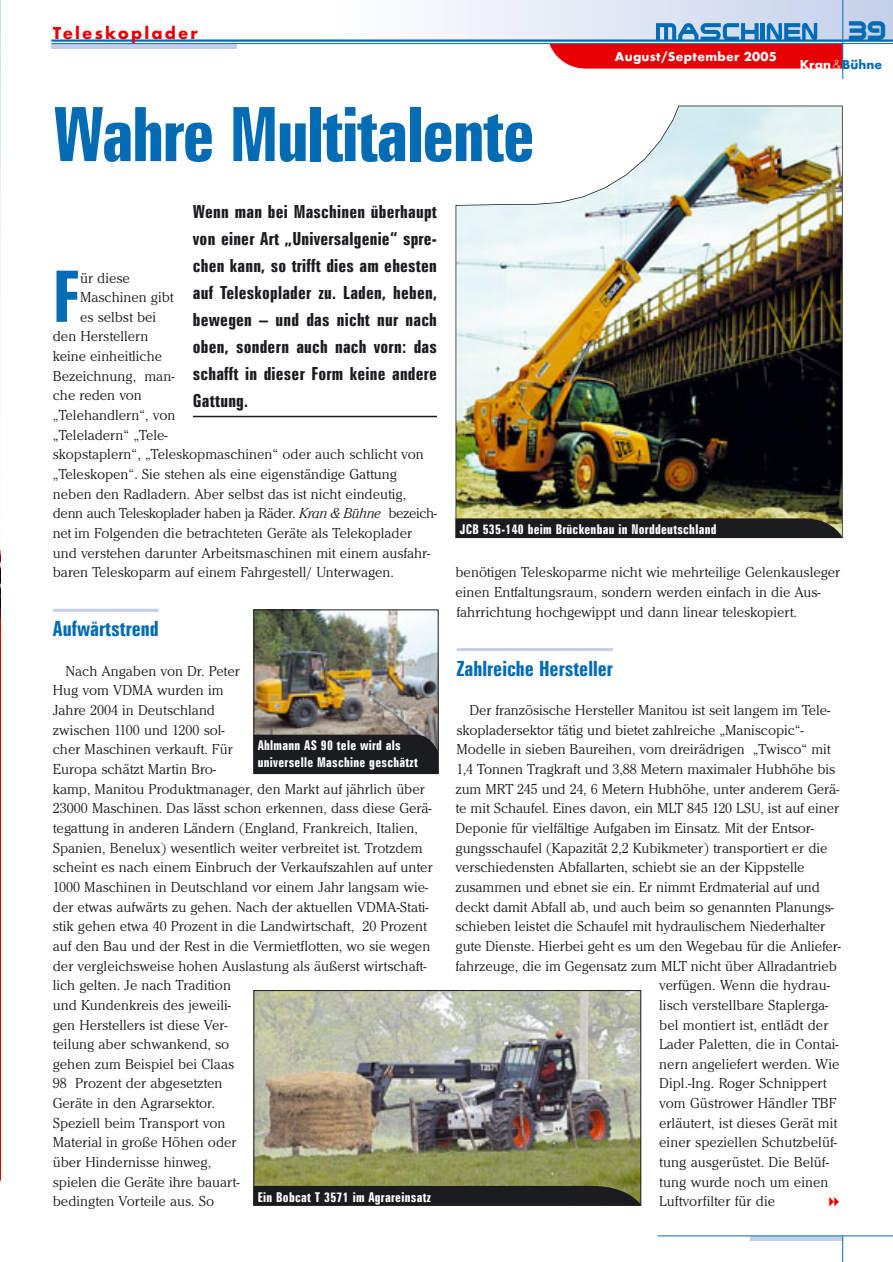
<style>
.page{position:relative;width:893px;height:1262px;background:#fff}
.page>*{position:absolute;margin:0;border:0;box-sizing:border-box;transform-origin:0 0}
.t1{font:700 extra-condensed 75px "Zurich BT";letter-spacing:-.02em;color:#046cb5}
.t2{font:700 extra-condensed 70.95px "Zurich BT";color:#046cb5}
.t3{font:500 28.95px "Steel Wolf";color:#046cb5}
.t4{font:700 extra-condensed 21px "Zurich BT";color:#046cb5}
.t5{font:700 extra-condensed 18px/27px "Zurich BT";letter-spacing:.015em;color:#1b1c20;text-align:justify}
.t6{font:800 18px "Function";letter-spacing:.12em;color:#e60005}
.t7{font:300 15px/19.6px "Cheltenham";color:#1b1c20}
.t8{font:300 15px "Cheltenham";letter-spacing:-.025em;color:#1b1c20}
.t9{font:700 extra-condensed 13.5px/16.5px "Zurich BT";letter-spacing:.02em;color:#fff}
.t10{font:800 13.5px "Function";letter-spacing:.02em;color:#fff}
.t11{font:800 13.5px "Function";color:#046cb5}
.s1{color:#fff}
.s2{font-weight:300;color:#fff}
.s3{font-style:italic}
</style>
<div class="page">
<div style="left:321px;top:0;width:571px;height:42px;background:linear-gradient(to right,#fff,#c4d0ea)"></div>
<svg style="left:51px;top:44px;width:185px;height:4px"></svg>
<hr style="left:51px;top:39px;width:841px;height:3px;background:#046cb5">
<hr style="left:51px;top:43px;width:841px;height:1px;background:#046cb5">
<hr style="left:842px;top:0;width:1px;height:79px;background:#046cb5">
<svg style="left:750px;top:1236px;width:92px;height:4px"></svg>
<hr style="left:657px;top:1235px;width:235px;height:1px;background:#046cb5">
<svg style="left:842px;top:1236px;width:1px;height:25px"></svg>
<svg style="left:549px;top:23px;width:293px;height:46px;background:#ba596d"></svg>
<hr style="left:53px;top:609px;width:106px;height:3px;background:#c1cfe9">
<hr style="left:456px;top:648px;width:157px;height:3px;background:#c1cfe9">
<hr style="left:193px;top:416px;width:244px;height:1px;background:#1b1c20">
<img style="left:455px;top:106px;width:387px;height:412px">
<svg style="left:455px;top:518px;width:387px;height:20px;background:#222223"></svg>
<img style="left:255px;top:992px;width:384px;height:193px">
<svg style="left:253px;top:1185px;width:388px;height:20px;background:#232523"></svg>
<img style="left:255px;top:611px;width:181px;height:123px">
<div style="left:253px;top:609px;width:185px;height:165px;border:1px solid #1b1c20"></div>
<div style="left:253px;top:734px;width:185px;height:40px;background:#1b1c20"></div>
<img style="left:0;top:0;width:1px;height:1182px">
<p class="t6" style="left:53px;top:26px;width:147px">Teleskoplader</p>
<h3 class="t3" style="left:849px;top:13px;width:39px">39</h3>
<h1 class="t1" style="left:53px;top:107px;width:483px">Wahre Multitalente</h1>
<p class="t10" style="left:615px;top:51px;width:163px">August/September 2005</p>
<p class="t11" style="left:799px;top:59px;width:84px"><span class="s1">Kran</span><span class="s2">&amp;</span>Bühne</p>
<p class="t5" style="left:193px;top:200px;width:245px">Wenn man bei Maschinen überhaupt von einer Art „Universalgenie“ spre&shy;chen kann, so trifft dies am ehesten auf Teleskoplader zu. Laden, heben, bewegen – und das nicht nur nach oben, sondern auch nach vorn: das schafft in dieser Form keine andere Gattung.</p>
<h2 class="t2" style="left:53px;top:271px;width:28px">F</h2>
<p class="t7" style="left:80px;top:269px;width:51px">ür diese</p>
<p class="t7" style="left:80px;top:288px;width:95px">Maschinen gibt</p>
<p class="t7" style="left:80px;top:308px;width:78px">es selbst bei</p>
<p class="t7" style="left:53px;top:328px;width:97px">den Herstellern</p>
<p class="t7" style="left:53px;top:347px;width:111px">keine einheitliche</p>
<p class="t7" style="left:53px;top:367px;width:123px">Bezeichnung, man-</p>
<p class="t7" style="left:53px;top:387px;width:91px">che reden von</p>
<p class="t7" style="left:53px;top:406px;width:124px">„Telehandlern“, von</p>
<p class="t7" style="left:53px;top:426px;width:116px">„Teleladern“ „Tele-</p>
<p class="t7" style="left:53px;top:446px;width:372px">skopstaplern“, „Teleskopmaschinen“ oder auch schlicht von</p>
<p class="t7" style="left:53px;top:465px;width:346px">„Teleskopen“. Sie stehen als eine eigenständige Gattung</p>
<p class="t7" style="left:53px;top:485px;width:355px">neben den Radladern. Aber selbst das ist nicht eindeutig,</p>
<p class="t8" style="left:53px;top:508px;width:385px">denn auch Teleskoplader haben ja Räder. <span class="s3">Kran &amp; Bühne</span> bezeich-</p>
<p class="t7" style="left:53px;top:524px;width:361px">net im Folgenden die betrachteten Geräte als Telekoplader</p>
<p class="t7" style="left:53px;top:544px;width:379px">und verstehen darunter Arbeitsmaschinen mit einem ausfahr-</p>
<p class="t7" style="left:53px;top:563px;width:342px">baren Teleskoparm auf einem Fahrgestell/ Unterwagen.</p>
<h3 class="t4" style="left:53px;top:621px;width:107px">Aufwärtstrend</h3>
<p class="t7" style="left:53px;top:662px;width:381px;text-indent:13px">Nach Angaben von Dr. Peter<br>Hug vom VDMA wurden im<br>Jahre 2004 in Deutschland<br>zwischen 1100 und 1200 sol-<br>cher Maschinen verkauft. Für<br>Europa schätzt Martin Bro-<br>kamp, Manitou Produktmanager, den Markt auf jährlich über 23000 Maschinen. Das lässt schon erkennen, dass diese Gerä&shy;tegattung in anderen Ländern (England, Frankreich, Italien, Spanien, Benelux) wesentlich weiter verbreitet ist. Trotzdem scheint es nach einem Einbruch der Verkaufszahlen auf unter 1000 Maschinen in Deutschland vor einem Jahr langsam wie&shy;der etwas aufwärts zu gehen. Nach der aktuellen VDMA-Stati&shy;stik gehen etwa 40 Prozent in die Landwirtschaft, 20 Prozent auf den Bau und der Rest in die Vermietflotten, wo sie wegen der vergleichsweise hohen Auslastung als äußerst wirtschaft&shy;lich gelten. Je nach Tradition<br>und Kundenkreis des jeweili-<br>gen Herstellers ist diese Ver-<br>teilung aber schwankend, so<br>gehen zum Beispiel bei Claas<br>98 Prozent der abgesetzten<br>Geräte in den Agrarsektor.<br>Speziell beim Transport von<br>Material in große Höhen oder<br>über Hindernisse hinweg,<br>spielen die Geräte ihre bauart-<br>bedingten Vorteile aus. So</p>
<p class="t9" style="left:258px;top:738px;width:162px">Ahlmann AS 90 tele wird als universelle Maschine geschätzt</p>
<p class="t9" style="left:258px;top:1189px;width:175px">Ein Bobcat T 3571 im Agrareinsatz</p>
<p class="t9" style="left:460px;top:522px;width:258px">JCB 535-140 beim Brückenbau in Norddeutschland</p>
<p class="t7" style="left:455px;top:563px;width:386px">benötigen Teleskoparme nicht wie mehrteilige Gelenkausleger einen Entfaltungsraum, sondern werden einfach in die Aus&shy;fahrrichtung hochgewippt und dann linear teleskopiert.</p>
<h3 class="t4" style="left:456px;top:660px;width:158px">Zahlreiche Hersteller</h3>
<p class="t7" style="left:469px;top:701px;width:362px">Der französische Hersteller Manitou ist seit langem im Tele-</p>
<p class="t7" style="left:456px;top:721px;width:348px">skopladersektor tätig und bietet zahlreiche „Maniscopic“-</p>
<p class="t7" style="left:456px;top:740px;width:375px">Modelle in sieben Baureihen, vom dreirädrigen „Twisco“ mit</p>
<p class="t7" style="left:456px;top:760px;width:380px">1,4 Tonnen Tragkraft und 3,88 Metern maximaler Hubhöhe bis</p>
<p class="t7" style="left:455px;top:780px;width:385px">zum MRT 245 und 24, 6 Metern Hubhöhe, unter anderem Gerä-</p>
<p class="t7" style="left:455px;top:799px;width:385px">te mit Schaufel. Eines davon, ein MLT 845 120 LSU, ist auf einer</p>
<p class="t7" style="left:455px;top:819px;width:360px">Deponie für vielfältige Aufgaben im Einsatz. Mit der Entsor-</p>
<p class="t7" style="left:455px;top:839px;width:373px">gungsschaufel (Kapazität 2,2 Kubikmeter) transportiert er die</p>
<p class="t7" style="left:455px;top:858px;width:350px">verschiedensten Abfallarten, schiebt sie an der Kippstelle</p>
<p class="t7" style="left:455px;top:878px;width:366px">zusammen und ebnet sie ein. Er nimmt Erdmaterial auf und</p>
<p class="t7" style="left:455px;top:898px;width:380px">deckt damit Abfall ab, und auch beim so genannten Planungs-</p>
<p class="t7" style="left:455px;top:917px;width:371px">schieben leistet die Schaufel mit hydraulischem Niederhalter</p>
<p class="t7" style="left:455px;top:937px;width:387px">gute Dienste. Hierbei geht es um den Wegebau für die Anliefer-</p>
<p class="t7" style="left:455px;top:956px;width:383px">fahrzeuge, die im Gegensatz zum MLT nicht über Allradantrieb</p>
<p class="t7" style="left:659px;top:976px;width:172px">verfügen. Wenn die hydrau-</p>
<p class="t7" style="left:659px;top:996px;width:171px">lisch verstellbare Staplerga-</p>
<p class="t7" style="left:659px;top:1015px;width:171px">bel montiert ist, entlädt der</p>
<p class="t7" style="left:659px;top:1035px;width:181px">Lader Paletten, die in Contai-</p>
<p class="t7" style="left:659px;top:1055px;width:182px">nern angeliefert werden. Wie</p>
<p class="t7" style="left:659px;top:1074px;width:169px">Dipl.-Ing. Roger Schnippert</p>
<p class="t7" style="left:659px;top:1094px;width:179px">vom Güstrower Händler TBF</p>
<p class="t7" style="left:659px;top:1114px;width:180px">erläutert, ist dieses Gerät mit</p>
<p class="t7" style="left:659px;top:1133px;width:179px">einer speziellen Schutzbelüf-</p>
<p class="t7" style="left:659px;top:1153px;width:171px">tung ausgerüstet. Die Belüf-</p>
<p class="t7" style="left:659px;top:1173px;width:171px">tung wurde noch um einen</p>
<p class="t7" style="left:659px;top:1192px;width:117px">Luftvorfilter für die</p>
</div>
